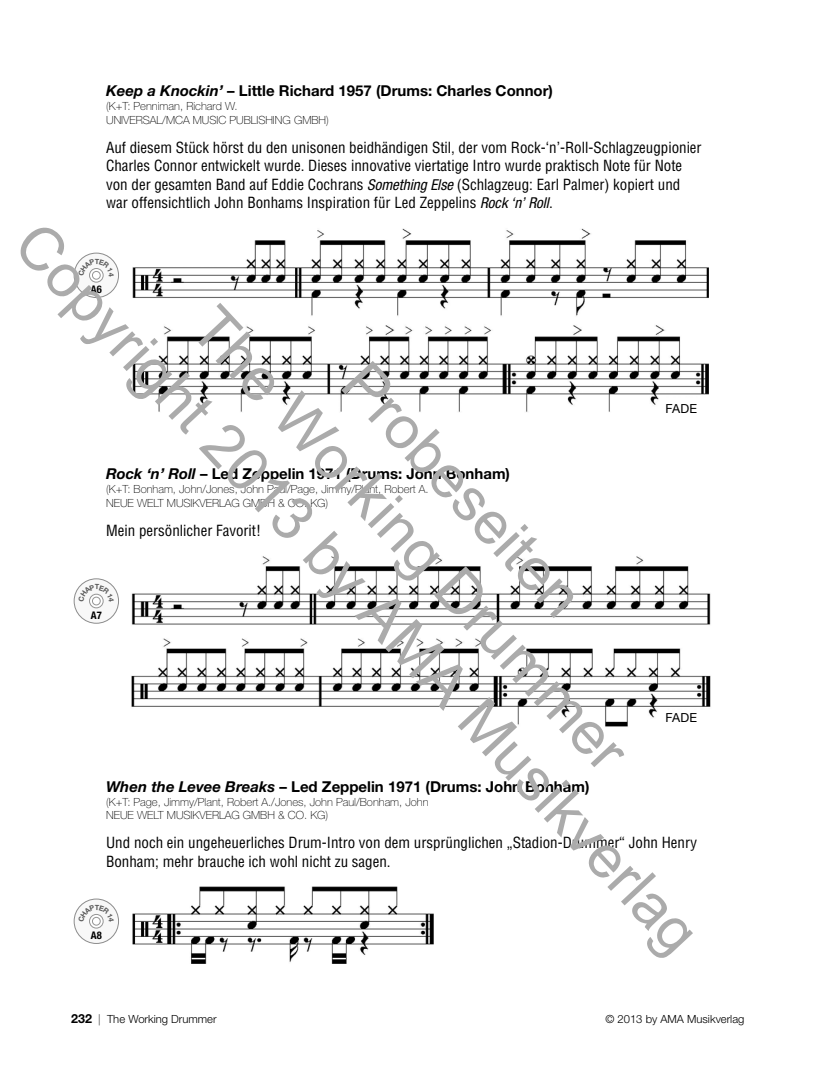
<style>
.page{position:relative;width:815px;height:1082px;background:#fff}
.page>*{position:absolute;margin:0;border:0;box-sizing:border-box;transform-origin:0 0}
.t1{font:60px/72px "Arial";color:#ababab;text-align:center}
.t2{font:condensed 15px/18.4px "Helvetica LT Std";color:#000}
.t3{font:700 15px "Helvetica Neue LT Std";color:#000}
.t4{font:12.5px "Helvetica Neue LT Std";letter-spacing:.01em;color:#000}
.t5{font:100 11.25px/13.8px "Helvetica Neue LT Std";color:#000}
.t6{font:300 11.25px "Helvetica Neue LT Std";color:#000}
.t7{font:700 condensed 10.5px "Helvetica Neue LT Std";color:#000}
.s1{font-style:italic}
.s2{font-family:"Helvetica Neue LT Std";font-style:italic}
.s3{font-weight:700;font-size:12.5px}
.s4{font-weight:100}
</style>
<div class="page">
<img style="left:132px;top:228px;width:577px;height:184px">
<div style="left:74px;top:253px;width:45px;height:44px;background:#f8f8f8;border-radius:50%"></div>
<div style="left:74px;top:253px;width:45px;height:45px;border:1px solid #8c8c8c;border-radius:50%"></div>
<div style="left:89px;top:268px;width:14px;height:14px;border:1px solid #959595;border-radius:50%"></div>
<div style="left:92px;top:271px;width:8px;height:8px;background:#fff;border-radius:50%"></div>
<div style="left:92px;top:271px;width:8px;height:8px;border:1px solid #959595;border-radius:50%"></div>
<img style="left:131px;top:556px;width:580px;height:171px">
<div style="left:74px;top:578px;width:45px;height:45px;background:#f8f8f8;border-radius:50%"></div>
<div style="left:74px;top:578px;width:45px;height:45px;border:1px solid #8c8c8c;border-radius:50%"></div>
<div style="left:89px;top:594px;width:14px;height:14px;border:1px solid #959595;border-radius:50%"></div>
<div style="left:92px;top:597px;width:8px;height:8px;background:#fff;border-radius:50%"></div>
<div style="left:92px;top:597px;width:8px;height:8px;border:1px solid #959595;border-radius:50%"></div>
<img style="left:133px;top:886px;width:300px;height:77px">
<div style="left:74px;top:898px;width:45px;height:45px;background:#f8f8f8;border-radius:50%"></div>
<div style="left:74px;top:898px;width:45px;height:45px;border:1px solid #8c8c8c;border-radius:50%"></div>
<div style="left:89px;top:914px;width:14px;height:14px;border:1px solid #959595;border-radius:50%"></div>
<div style="left:92px;top:917px;width:8px;height:8px;background:#fff;border-radius:50%"></div>
<div style="left:92px;top:917px;width:8px;height:8px;border:1px solid #959595;border-radius:50%"></div>
<svg style="left:78px;top:258px;width:36px;height:18px"></svg>
<svg style="left:78px;top:584px;width:36px;height:18px"></svg>
<svg style="left:78px;top:904px;width:36px;height:18px"></svg>
<p class="t3" style="left:106px;top:86px;width:448px"><span class="s1">Keep a Knockin’</span> – Little Richard 1957 (Drums: Charles Connor)</p>
<p class="t5" style="left:106px;top:100px;width:224px">(K+T: Penniman, Richard W.<br>UNIVERSAL/MCA MUSIC PUBLISHING GMBH)</p>
<p class="t2" style="left:106px;top:140px;width:597px">Auf diesem Stück hörst du den unisonen beidhändigen Stil, der vom Rock-‘n’-Roll-Schlagzeugpionier Charles Connor entwickelt wurde. Dieses innovative viertatige Intro wurde praktisch Note für Note von der gesamten Band auf Eddie Cochrans <span class="s2">Something Else</span> (Schlagzeug: Earl Palmer) kopiert und war offensichtlich John Bonhams Inspiration für Led Zeppelins <span class="s2">Rock ‘n’ Roll</span>.</p>
<h1 class="t1" style="left:158px;top:110px;width:972px;rotate:47deg">Probeseiten<br>The Working Drummer<br>Copyright 2013 by AMA Musikverlag</h1>
<p class="t7" style="left:91px;top:283px;width:12px">A6</p>
<p class="t4" style="left:666px;top:401px;width:33px">FADE</p>
<p class="t3" style="left:106px;top:468px;width:405px"><span class="s1">Rock ‘n’ Roll</span> – Led Zeppelin 1971 (Drums: John Bonham)</p>
<p class="t5" style="left:106px;top:483px;width:324px">(K+T: Bonham, John/Jones, John Paul/Page, Jimmy/Plant, Robert A.<br>NEUE WELT MUSIKVERLAG GMBH &amp; CO. KG)</p>
<p class="t2" style="left:106px;top:522px;width:156px">Mein persönlicher Favorit!</p>
<p class="t7" style="left:91px;top:608px;width:12px">A7</p>
<p class="t4" style="left:666px;top:710px;width:33px">FADE</p>
<p class="t3" style="left:106px;top:781px;width:485px"><span class="s1">When the Levee Breaks</span> – Led Zeppelin 1971 (Drums: John Bonham)</p>
<p class="t5" style="left:106px;top:795px;width:324px">(K+T: Page, Jimmy/Plant, Robert A./Jones, John Paul/Bonham, John<br>NEUE WELT MUSIKVERLAG GMBH &amp; CO. KG)</p>
<p class="t2" style="left:106px;top:835px;width:592px">Und noch ein ungeheuerliches Drum-Intro von dem ursprünglichen „Stadion-Drummer“ John Henry<br>Bonham; mehr brauche ich wohl nicht zu sagen.</p>
<p class="t7" style="left:91px;top:928px;width:12px">A8</p>
<p class="t6" style="left:71px;top:1012px;width:147px"><span class="s3">232</span> <span class="s4">|</span> The Working Drummer</p>
<p class="t6" style="left:605px;top:1012px;width:141px">© 2013 by AMA Musikverlag</p>
</div>
